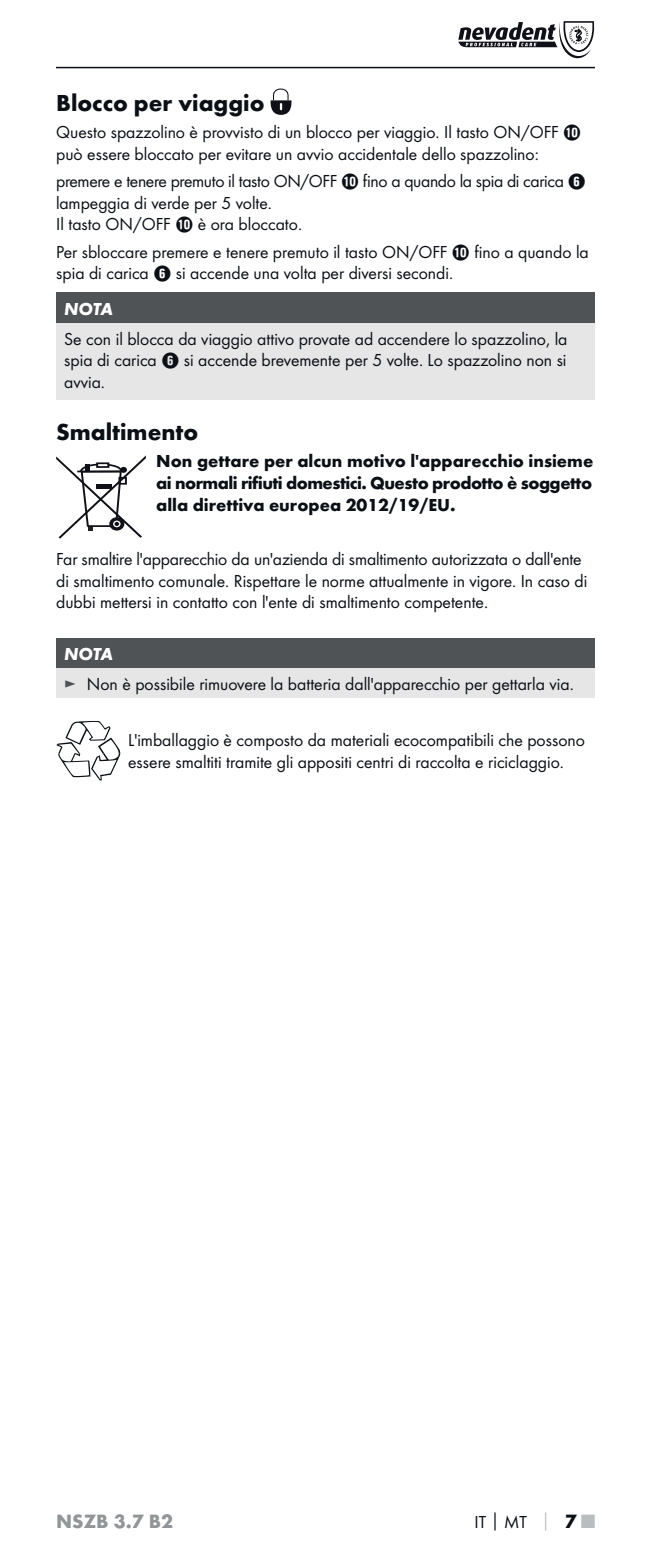
<style>
.page{position:relative;width:651px;height:1560px;background:#fff}
.page>*{position:absolute;margin:0;border:0;box-sizing:border-box;transform-origin:0 0}
.t1{font:700 24px "Futura";color:#0b0f16}
.t2{font:700 20px "Futura";color:#929598}
.t3{font:18px/21.6px "Futura Boo";color:#0b0f16}
.t4{font:700 18px/21.6px "Futura";color:#0b0f16;text-align:justify}
.t5{font:18px "Futura Boo";letter-spacing:-.02em;color:#0b0f16}
.t6{font:italic 700 18px "Futura";letter-spacing:-.015em;color:#fff}
.s1{color:#505356}
.s2{font-family:"Futura";font-weight:700}
.s3{font-family:"Futura";font-weight:700;color:#babdbf}
.s4{font-family:"Futura";font-weight:700;font-size:20px}
.s5{font-family:"Futura";font-weight:700;font-size:20px;color:#babdbf}
</style>
<div class="page">
<svg style="left:458px;top:21px;width:136px;height:37px"></svg>
<hr style="left:56px;top:67px;width:539px;height:1px;background:#0b0f16">
<svg style="left:271px;top:88px;width:20px;height:27px"></svg>
<div style="left:56px;top:293px;width:539px;height:30px;background:#505356"></div>
<div style="left:56px;top:323px;width:539px;height:76px;background:#e6e6e6"></div>
<div style="left:56px;top:638px;width:539px;height:30px;background:#505356"></div>
<div style="left:56px;top:668px;width:539px;height:29px;background:#e6e6e6"></div>
<svg style="left:56px;top:720px;width:64px;height:60px"></svg>
<svg style="left:56px;top:455px;width:90px;height:83px"></svg>
<h1 class="t1" style="left:56px;top:93px;width:210px">Blocco per viaggio</h1>
<p class="t3" style="left:56px;top:122px;width:504px">Questo spazzolino è provvisto di un blocco per viaggio. Il tasto ON/OFF può essere bloccato per evitare un avvio accidentale dello spazzolino:</p>
<p class="t5" style="left:56px;top:173px;width:283px">premere e tenere premuto il tasto ON/OFF</p>
<p class="t5" style="left:363px;top:173px;width:203px">fino a quando la spia di carica</p>
<p class="t3" style="left:56px;top:193px;width:217px">lampeggia di verde per 5 volte.<br>Il tasto ON/OFF</p>
<p class="t3" style="left:56px;top:212px;width:393px;line-height:27.2px;text-align:center">è ora bloccato.<br>Per sbloccare premere e tenere premuto il tasto ON/OFF</p>
<p class="t3" style="left:474px;top:242px;width:116px">fino a quando la</p>
<p class="t3" style="left:56px;top:263px;width:94px">spia di carica</p>
<p class="t3" style="left:176px;top:263px;width:279px">si accende una volta per diversi secondi.</p>
<p class="t6" style="left:64px;top:303px;width:50px">NOTA</p>
<p class="t3" style="left:64px;top:329px;width:505px">Se con il blocca da viaggio attivo provate ad accendere lo spazzolino, la spia di carica</p>
<p class="t3" style="left:184px;top:350px;width:384px">si accende brevemente per 5 volte. Lo spazzolino non si</p>
<p class="t3" style="left:64px;top:372px;width:42px">avvia.</p>
<h1 class="t1" style="left:56px;top:422px;width:144px">Smaltimento</h1>
<p class="t4" style="left:156px;top:452px;width:439px">Non gettare per alcun motivo l'apparecchio insieme ai normali rifiuti domestici. Questo prodotto è soggetto alla direttiva europea 2012/19/EU.</p>
<p class="t3" style="left:56px;top:549px;width:533px">Far smaltire l'apparecchio da un'azienda di smaltimento autorizzata o dall'ente di smaltimento comunale. Rispettare le norme attualmente in vigore. In caso di dubbi mettersi in contatto con l'ente di smaltimento competente.</p>
<p class="t6" style="left:64px;top:648px;width:50px">NOTA</p>
<p class="t3" style="left:64px;top:674px;width:511px"><span class="s1">►</span> Non è possibile rimuovere la batteria dall'apparecchio per gettarla via.</p>
<p class="t3" style="left:128px;top:730px;width:458px">L'imballaggio è composto da materiali ecocompatibili che possono essere smaltiti tramite gli appositi centri di raccolta e riciclaggio.</p>
<p class="t2" style="left:56px;top:1512px;width:118px">NSZB 3.7 B2</p>
<p class="t3" style="left:475px;top:1511px;width:122px">IT<span class="s2">│</span>MT <span class="s3">│</span> <span class="s4">7</span> <span class="s5">■</span></p>
</div>
